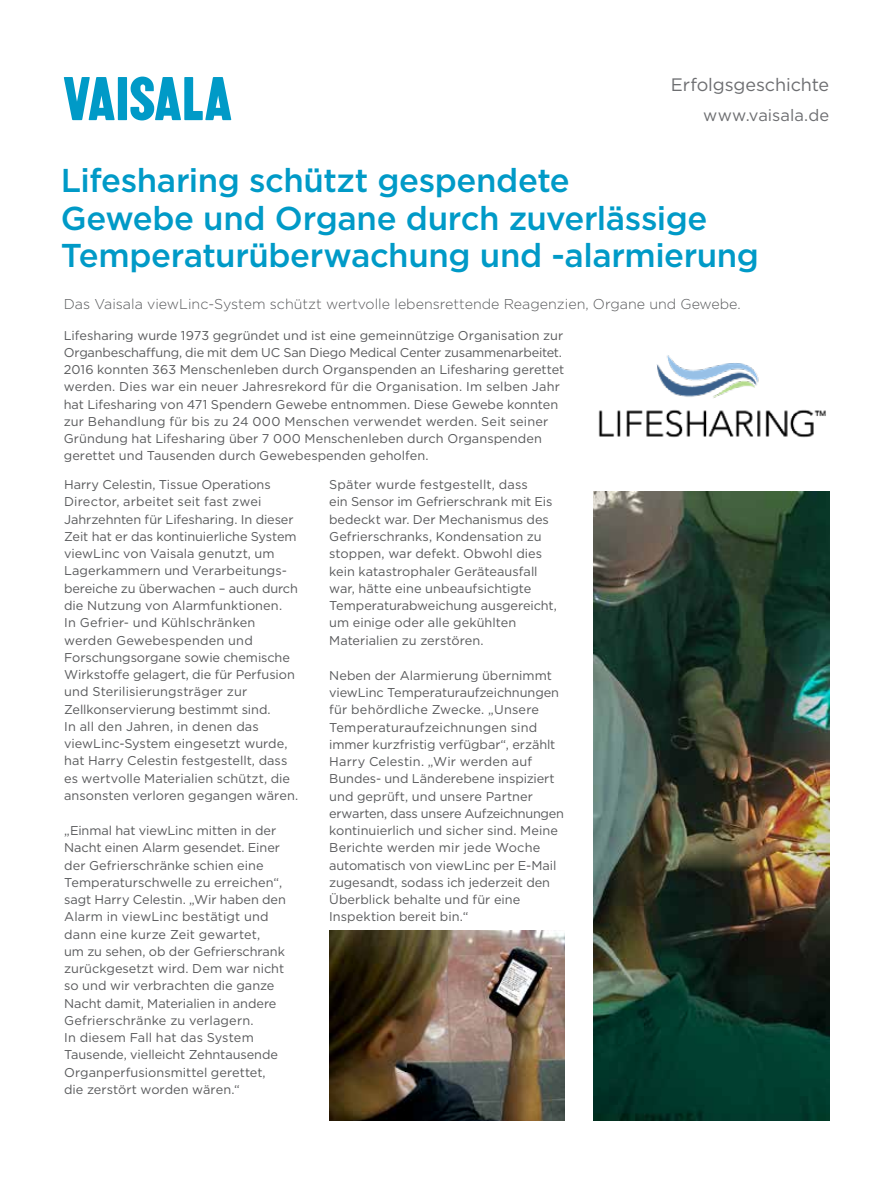
<style>
.page{position:relative;width:893px;height:1191px;background:#fff}
.page>*{position:absolute;margin:0;border:0;box-sizing:border-box;transform-origin:0 0}
.t1{font:500 33px/37.5px "Gotham";letter-spacing:-.01em;color:#009ac7}
.t2{font:18px "Gotham";letter-spacing:-.005em;color:#6d6e71}
.t3{font:16.5px "Gotham";color:#6d6e71}
.t4{font:300 14.25px "Gotham";color:#58595b}
.t5{font:12.75px/17.2px "Gotham";color:#58595b}
</style>
<div class="page">
<svg style="left:64px;top:77px;width:51px;height:43px"></svg>
<div style="left:118px;top:77px;width:9px;height:43px;background:#009ac7"></div>
<svg style="left:130px;top:77px;width:101px;height:43px"></svg>
<img style="left:329px;top:930px;width:235px;height:190px">
<img style="left:598px;top:355px;width:228px;height:83px">
<img style="left:594px;top:492px;width:235px;height:628px">
<h2 class="t2" style="left:671px;top:73px;width:160px">Erfolgsgeschichte</h2>
<p class="t3" style="left:703px;top:105px;width:127px">www.vaisala.de</p>
<h1 class="t1" style="left:61px;top:161px;width:700px">Lifesharing schützt gespendete<br>Gewebe und Organe durch zuverlässige<br>Temperaturüberwachung und -alarmierung</h1>
<p class="t4" style="left:64px;top:294px;width:678px">Das Vaisala viewLinc-System schützt wertvolle lebensrettende Reagenzien, Organe und Gewebe.</p>
<p class="t5" style="left:64px;top:326px;width:502px">Lifesharing wurde 1973 gegründet und ist eine gemeinnützige Organisation zur Organbeschaffung, die mit dem UC San Diego Medical Center zusammenarbeitet.<br>2016 konnten 363 Menschenleben durch Organspenden an Lifesharing gerettet werden. Dies war ein neuer Jahresrekord für die Organisation. Im selben Jahr hat Lifesharing von 471 Spendern Gewebe entnommen. Diese Gewebe konnten zur Behandlung für bis zu 24 000 Menschen verwendet werden. Seit seiner Gründung hat Lifesharing über 7 000 Menschenleben durch Organspenden gerettet und Tausenden durch Gewebespenden geholfen.</p>
<p class="t5" style="left:64px;top:476px;width:236px">Harry Celestin, Tissue Operations Director, arbeitet seit fast zwei Jahrzehnten für Lifesharing. In dieser Zeit hat er das kontinuierliche System viewLinc von Vaisala genutzt, um Lagerkammern und Verarbeitungs&shy;bereiche zu überwachen – auch durch die Nutzung von Alarmfunktionen.<br>In Gefrier- und Kühlschränken werden Gewebespenden und Forschungsorgane sowie chemische Wirkstoffe gelagert, die für Perfusion und Sterilisierungsträger zur Zellkonservierung bestimmt sind.<br>In all den Jahren, in denen das viewLinc-System eingesetzt wurde, hat Harry Celestin festgestellt, dass es wertvolle Materialien schützt, die ansonsten verloren gegangen wären.</p>
<p class="t5" style="left:64px;top:821px;width:223px">„Einmal hat viewLinc mitten in der Nacht einen Alarm gesendet. Einer der Gefrierschränke schien eine Temperaturschwelle zu erreichen“, sagt Harry Celestin. „Wir haben den Alarm in viewLinc bestätigt und dann eine kurze Zeit gewartet,<br>um zu sehen, ob der Gefrierschrank zurückgesetzt wird. Dem war nicht so und wir verbrachten die ganze Nacht damit, Materialien in andere Gefrierschränke zu verlagern.<br>In diesem Fall hat das System Tausende, vielleicht Zehntausende Organperfusionsmittel gerettet, die zerstört worden wären.“</p>
<p class="t5" style="left:329px;top:476px;width:229px">Später wurde festgestellt, dass<br>ein Sensor im Gefrierschrank mit Eis bedeckt war. Der Mechanismus des Gefrierschranks, Kondensation zu stoppen, war defekt. Obwohl dies kein katastrophaler Geräteausfall war, hätte eine unbeaufsichtigte Temperaturabweichung ausgereicht, um einige oder alle gekühlten Materialien zu zerstören.</p>
<p class="t5" style="left:329px;top:666px;width:236px">Neben der Alarmierung übernimmt viewLinc Temperaturaufzeichnungen für behördliche Zwecke. „Unsere Temperaturaufzeichnungen sind immer kurzfristig verfügbar“, erzählt Harry Celestin. „Wir werden auf Bundes- und Länderebene inspiziert und geprüft, und unsere Partner erwarten, dass unsere Aufzeichnungen kontinuierlich und sicher sind. Meine Berichte werden mir jede Woche automatisch von viewLinc per E-Mail zugesandt, sodass ich jederzeit den Überblick behalte und für eine Inspektion bereit bin.“</p>
</div>
